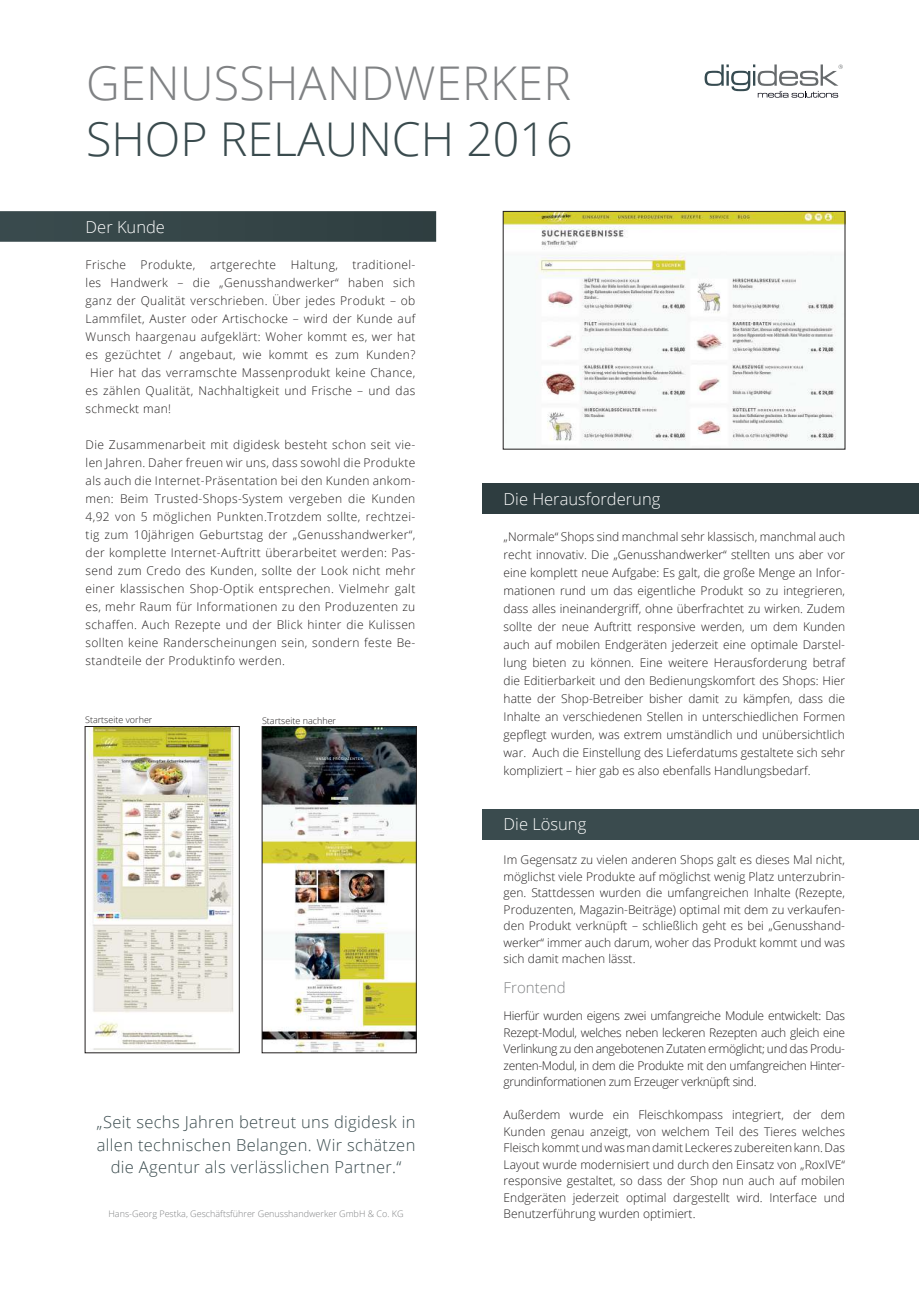
<style>
.page{position:relative;width:919px;height:1289px;background:#fff}
.page>*{position:absolute;margin:0;border:0;box-sizing:border-box;transform-origin:0 0}
.t1{font:300 46.5px "Open Sans";letter-spacing:.005em;color:#808284}
.t2{font:300 46.5px "Open Sans";color:#3a4b4e}
.t3{font:300 16.5px/22.5px "Open Sans";letter-spacing:.02em;color:#3a4b4e;text-align:center}
.t4{font:300 16.5px "Open Sans";color:#fff}
.t5{font:300 15px "Open Sans";color:#808284}
.t6{font:300 12px/18px "Open Sans";letter-spacing:.03em;color:#221f1f;text-align:justify}
.t7{font:300 9px "Open Sans";color:#808284}
.t8{font:300 9px "Open Sans";color:#221f1f}
</style>
<div class="page">
<img style="left:264px;top:728px;width:150px;height:322px">
<div style="left:262px;top:726px;width:154px;height:326px;border:1px solid #221f1f"></div>
<img style="left:89px;top:728px;width:145px;height:322px">
<div style="left:0;top:211px;width:436px;height:31px;background:#364648"></div>
<div style="left:483px;top:483px;width:435px;height:31px;background:#2e3d40"></div>
<svg style="left:704px;top:64px;width:138px;height:34px"></svg>
<div style="left:483px;top:809px;width:435px;height:30px;background:#3a4b4e"></div>
<img style="left:505px;top:213px;width:338px;height:228px">
<div style="left:503px;top:211px;width:342px;height:238px;border:1px solid #221f1f"></div>
<h1 class="t1" style="left:86px;top:65px;width:486px">GENUSSHANDWERKER</h1>
<h1 class="t2" style="left:86px;top:121px;width:488px">SHOP RELAUNCH 2016</h1>
<h2 class="t4" style="left:86px;top:220px;width:81px">Der Kunde</h2>
<p class="t6" style="left:86px;top:257px;width:331px">Frische Produkte, artgerechte Haltung, traditionel-</p>
<p class="t6" style="left:86px;top:275px;width:331px">les Handwerk – die „Genusshandwerker“ haben sich</p>
<p class="t6" style="left:86px;top:293px;width:331px">ganz der Qualität verschrieben. Über jedes Produkt – ob</p>
<p class="t6" style="left:86px;top:311px;width:331px">Lammfilet, Auster oder Artischocke – wird der Kunde auf</p>
<p class="t6" style="left:86px;top:329px;width:331px">Wunsch haargenau aufgeklärt: Woher kommt es, wer hat</p>
<p class="t6" style="left:86px;top:345px;width:331px">es gezüchtet / angebaut, wie kommt es zum Kunden?</p>
<p class="t6" style="left:90px;top:365px;width:327px">Hier hat das verramschte Massenprodukt keine Chance,</p>
<p class="t6" style="left:86px;top:383px;width:331px">es zählen Qualität, Nachhaltigkeit und Frische – und das</p>
<p class="t6" style="left:86px;top:401px;width:87px">schmeckt man!</p>
<p class="t6" style="left:86px;top:435px;width:331px">Die Zusammenarbeit mit digidesk besteht schon seit vie&shy;len Jahren. Daher freuen wir uns, dass sowohl die Produkte als auch die Internet-Präsentation bei den Kunden ankom&shy;men: Beim Trusted-Shops-System vergeben die Kunden 4,92 von 5 möglichen Punkten.Trotzdem sollte, rechtzei&shy;tig zum 10jährigen Geburtstag der „Genusshandwerker“, der komplette Internet-Auftritt überarbeitet werden: Pas&shy;send zum Credo des Kunden, sollte der Look nicht mehr einer klassischen Shop-Optik entsprechen. Vielmehr galt es, mehr Raum für Informationen zu den Produzenten zu schaffen. Auch Rezepte und der Blick hinter die Kulissen sollten keine Randerscheinungen sein, sondern feste Be&shy;standteile der Produktinfo werden.</p>
<p class="t8" style="left:85px;top:716px;width:69px">Startseite vorher</p>
<p class="t8" style="left:262px;top:716px;width:76px">Startseite nachher</p>
<h2 class="t3" style="left:97px;top:1112px;width:320px">„Seit sechs Jahren betreut uns digidesk in allen technischen Belangen. Wir schätzen die Agentur als verlässlichen Partner.“</h2>
<p class="t7" style="left:108px;top:1207px;width:296px">Hans-Georg Pestka, Geschäftsführer Genusshandwerker GmbH &amp; Co. KG</p>
<h2 class="t4" style="left:503px;top:492px;width:158px">Die Herausforderung</h2>
<p class="t6" style="left:503px;top:529px;width:343px">„Normale“ Shops sind manchmal sehr klassisch, manchmal auch recht innovativ. Die „Genusshandwerker“ stellten uns aber vor eine komplett neue Aufgabe: Es galt, die große Menge an Infor&shy;mationen rund um das eigentliche Produkt so zu integrieren, dass alles ineinandergrif, ohne überfrachtet zu wirken. Zudem sollte der neue Auftritt responsive werden, um dem Kunden auch auf mobilen Endgeräten jederzeit eine optimale Darstel&shy;lung bieten zu können. Eine weitere Herausforderung betraf die Editierbarkeit und den Bedienungskomfort des Shops: Hier hatte der Shop-Betreiber bisher damit zu kämpfen, dass die Inhalte an verschiedenen Stellen in unterschiedlichen Formen geplegt wurden, was extrem umständlich und unübersichtlich war. Auch die Einstellung des Lieferdatums gestaltete sich sehr kompliziert – hier gab es also ebenfalls Handlungsbedarf.</p>
<h2 class="t4" style="left:503px;top:817px;width:84px">Die Lösung</h2>
<p class="t6" style="left:503px;top:852px;width:343px;line-height:16.5px">Im Gegensatz zu vielen anderen Shops galt es dieses Mal nicht, möglichst viele Produkte auf möglichst wenig Platz unterzubrin&shy;gen. Stattdessen wurden die umfangreichen Inhalte (Rezepte, Produzenten, Magazin-Beiträge) optimal mit dem zu verkaufen&shy;den Produkt verknüpft – schließlich geht es bei „Genusshand&shy;werker“ immer auch darum, woher das Produkt kommt und was sich damit machen lässt.</p>
<p class="t5" style="left:503px;top:981px;width:64px">Frontend</p>
<p class="t6" style="left:503px;top:1007px;width:343px;line-height:16.5px">Hierfür wurden eigens zwei umfangreiche Module entwickelt: Das Rezept-Modul, welches neben leckeren Rezepten auch gleich eine Verlinkung zu den angebotenen Zutaten ermöglicht; und das Produ&shy;zenten-Modul, in dem die Produkte mit den umfangreichen Hinter&shy;grundinformationen zum Erzeuger verknüpft sind.</p>
<p class="t6" style="left:503px;top:1107px;width:343px;line-height:16.5px">Außerdem wurde ein Fleischkompass integriert, der dem Kunden genau anzeigt, von welchem Teil des Tieres welches Fleisch kommt und was man damit Leckeres zubereiten kann. Das Layout wurde modernisiert und durch den Einsatz von „RoxIVE“ responsive gestaltet, so dass der Shop nun auch auf mobilen Endgeräten jederzeit optimal dargestellt wird. Interface und Benutzerführung wurden optimiert.</p>
</div>
